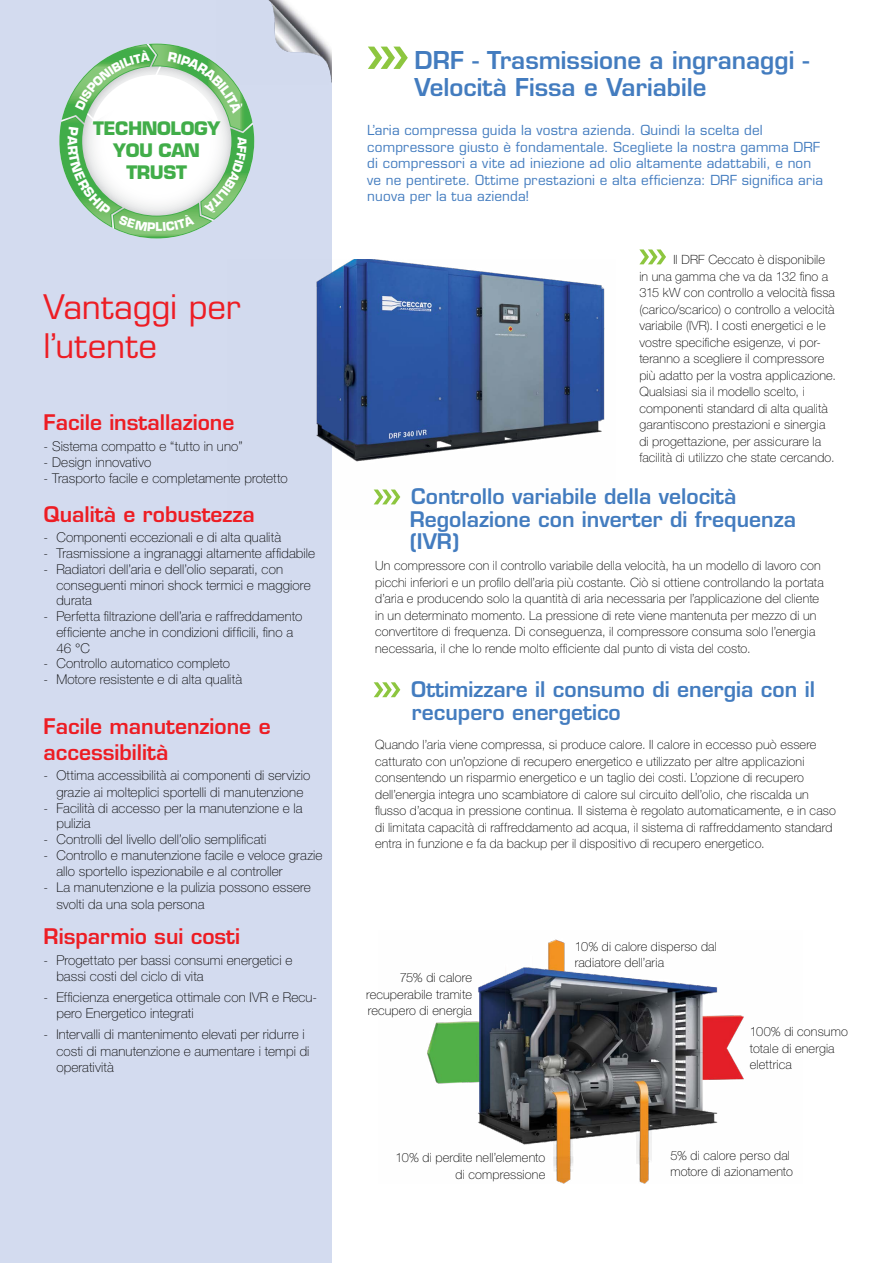
<style>
.page{position:relative;width:893px;height:1263px;background:#fff}
.page>*{position:absolute;margin:0;border:0;box-sizing:border-box;transform-origin:0 0}
.t1{font:33px/39px "Eurostile LT Std";color:#ed1d24}
.t2{font:600 24px/27px "Eurostile LT Std";color:#437cbf}
.t3{font:600 21px/22.5px "Eurostile LT Std";color:#437cbf}
.t4{font:600 21px/25.2px "Eurostile LT Std";color:#ed1d24}
.t5{font:700 18.15px/21.8px "Eurostile Std";letter-spacing:-.025em;color:#41ad49;text-align:center}
.t6{font:100 13.5px/15.8px "Helvetica Neue LT Std";letter-spacing:.01em;color:#000}
.t7{font:13.5px/16.5px "Eurostile LT Std";letter-spacing:.015em;color:#437cbf}
.t8{font:100 12.75px/16.5px "Helvetica Neue LT Std";letter-spacing:.01em;color:#000}
</style>
<div class="page">
<div style="left:0;top:0;width:332px;height:1263px;background:#d3dbef"></div>
<img style="left:316px;top:259px;width:289px;height:246px">
<img style="left:427px;top:939px;width:317px;height:245px">
<img style="left:268px;top:0;width:64px;height:83px">
<svg style="left:368px;top:47px;width:40px;height:22px"></svg>
<svg style="left:374px;top:489px;width:26px;height:15px"></svg>
<svg style="left:639px;top:249px;width:27px;height:15px"></svg>
<svg style="left:374px;top:682px;width:26px;height:15px"></svg>
<svg style="left:59px;top:44px;width:195px;height:194px"></svg>
<h3 class="t5" style="left:93px;top:118px;width:129px">TECHNOLOGY<br>YOU CAN<br>TRUST</h3>
<h1 class="t1" style="left:44px;top:288px;width:199px">Vantaggi per l’utente</h1>
<h3 class="t4" style="left:44px;top:410px;width:192px">Facile installazione</h3>
<p class="t6" style="left:44px;top:438px;width:200px">- Sistema compatto e “tutto in uno”</p>
<p class="t6" style="left:44px;top:454px;width:109px">- Design innovativo</p>
<p class="t6" style="left:44px;top:471px;width:246px">- Trasporto facile e completamente protetto</p>
<h3 class="t4" style="left:44px;top:502px;width:213px">Qualità e robustezza</h3>
<p class="t6" style="left:44px;top:529px;width:239px">- Componenti eccezionali e di alta qualità</p>
<p class="t6" style="left:44px;top:545px;width:273px">- Trasmissione a ingranaggi altamente affidabile</p>
<p class="t6" style="left:56px;top:561px;width:256px;text-indent:-13px">- Radiatori dell’aria e dell’olio separati, con conseguenti minori shock termici e maggiore durata</p>
<p class="t6" style="left:56px;top:608px;width:247px;text-indent:-13px">- Perfetta filtrazione dell’aria e raffreddamento efficiente anche in condizioni difficili, fino a<br>46 °C</p>
<p class="t6" style="left:44px;top:656px;width:188px">- Controllo automatico completo</p>
<p class="t6" style="left:44px;top:671px;width:200px">- Motore resistente e di alta qualità</p>
<h3 class="t4" style="left:44px;top:714px;width:229px">Facile manutenzione e accessibilità</h3>
<p class="t6" style="left:44px;top:767px;width:268px;line-height:16.5px;text-align:center">- Ottima accessibilità ai componenti di servizio grazie ai molteplici sportelli di manutenzione</p>
<p class="t6" style="left:56px;top:800px;width:248px;text-indent:-13px">- Facilità di accesso per la manutenzione e la pulizia</p>
<p class="t6" style="left:44px;top:831px;width:224px">- Controlli del livello dell’olio semplificati</p>
<p class="t6" style="left:56px;top:847px;width:268px;text-indent:-13px">- Controllo e manutenzione facile e veloce grazie allo sportello ispezionabile e al controller</p>
<p class="t6" style="left:56px;top:879px;width:256px;line-height:16.5px;text-indent:-13px">- La manutenzione e la pulizia possono essere svolti da una sola persona</p>
<h3 class="t4" style="left:44px;top:923px;width:198px">Risparmio sui costi</h3>
<p class="t6" style="left:56px;top:951px;width:238px;line-height:16.5px;text-indent:-13px">- Progettato per bassi consumi energetici e bassi costi del ciclo di vita</p>
<p class="t6" style="left:56px;top:989px;width:262px;line-height:16.5px;text-indent:-13px">- Efficienza energetica ottimale con IVR e Recu&shy;pero Energetico integrati</p>
<p class="t6" style="left:56px;top:1026px;width:255px;line-height:16.5px;text-indent:-13px">- Intervalli di mantenimento elevati per ridurre i costi di manutenzione e aumentare i tempi di operatività</p>
<h2 class="t2" style="left:415px;top:47px;width:396px">DRF - Trasmissione a ingranaggi -<br>Velocità Fissa e Variabile</h2>
<p class="t7" style="left:367px;top:122px;width:457px">L’aria compressa guida la vostra azienda. Quindi la scelta del compressore giusto è fondamentale. Scegliete la nostra gamma DRF di compressori a vite ad iniezione ad olio altamente adattabili, e non ve ne pentirete. Ottime prestazioni e alta efficienza: DRF significa aria nuova per la tua azienda!</p>
<p class="t8" style="left:639px;top:252px;width:198px;text-indent:34px">Il DRF Ceccato è disponibile in una gamma che va da 132 fino a 315 kW con controllo a velocità fissa (carico/scarico) o controllo a velocità variabile (IVR). I costi energetici e le vostre specifiche esigenze, vi por&shy;teranno a scegliere il compressore più adatto per la vostra applicazione.<br>Qualsiasi sia il modello scelto, i componenti standard di alta qualità garantiscono prestazioni e sinergia di progettazione, per assicurare la facilità di utilizzo che state cercando.</p>
<h3 class="t3" style="left:410px;top:485px;width:388px">Controllo variabile della velocità<br>Regolazione con inverter di frequenza (IVR)</h3>
<p class="t8" style="left:375px;top:557px;width:450px">Un compressore con il controllo variabile della velocità, ha un modello di lavoro con picchi inferiori e un profilo dell’aria più costante. Ciò si ottiene controllando la portata d’aria e producendo solo la quantità di aria necessaria per l’applicazione del cliente in un determinato momento. La pressione di rete viene mantenuta per mezzo di un convertitore di frequenza. Di conseguenza, il compressore consuma solo l’energia necessaria, il che lo rende molto efficiente dal punto di vista del costo.</p>
<h3 class="t3" style="left:411px;top:678px;width:405px">Ottimizzare il consumo di energia con il recupero energetico</h3>
<p class="t8" style="left:375px;top:736px;width:462px">Quando l’aria viene compressa, si produce calore. Il calore in eccesso può essere catturato con un’opzione di recupero energetico e utilizzato per altre applicazioni consentendo un risparmio energetico e un taglio dei costi. L’opzione di recupero dell’energia integra uno scambiatore di calore sul circuito dell’olio, che riscalda un flusso d’acqua in pressione continua. Il sistema è regolato automaticamente, e in caso di limitata capacità di raffreddamento ad acqua, il sistema di raffreddamento standard entra in funzione e fa da backup per il dispositivo di recupero energetico.</p>
<p class="t8" style="left:366px;top:969px;width:107px;text-align:justify;text-indent:34px">75% di calore recuperabile tramite recupero di energia</p>
<p class="t8" style="left:575px;top:938px;width:144px">10% di calore disperso dal radiatore dell’aria</p>
<p class="t8" style="left:750px;top:1023px;width:100px">100% di consumo totale di energia elettrica</p>
<p class="t8" style="left:396px;top:1149px;width:151px;text-align:right">10% di perdite nell’elemento di compressione</p>
<p class="t8" style="left:670px;top:1147px;width:124px">5% di calore perso dal motore di azionamento</p>
</div>
